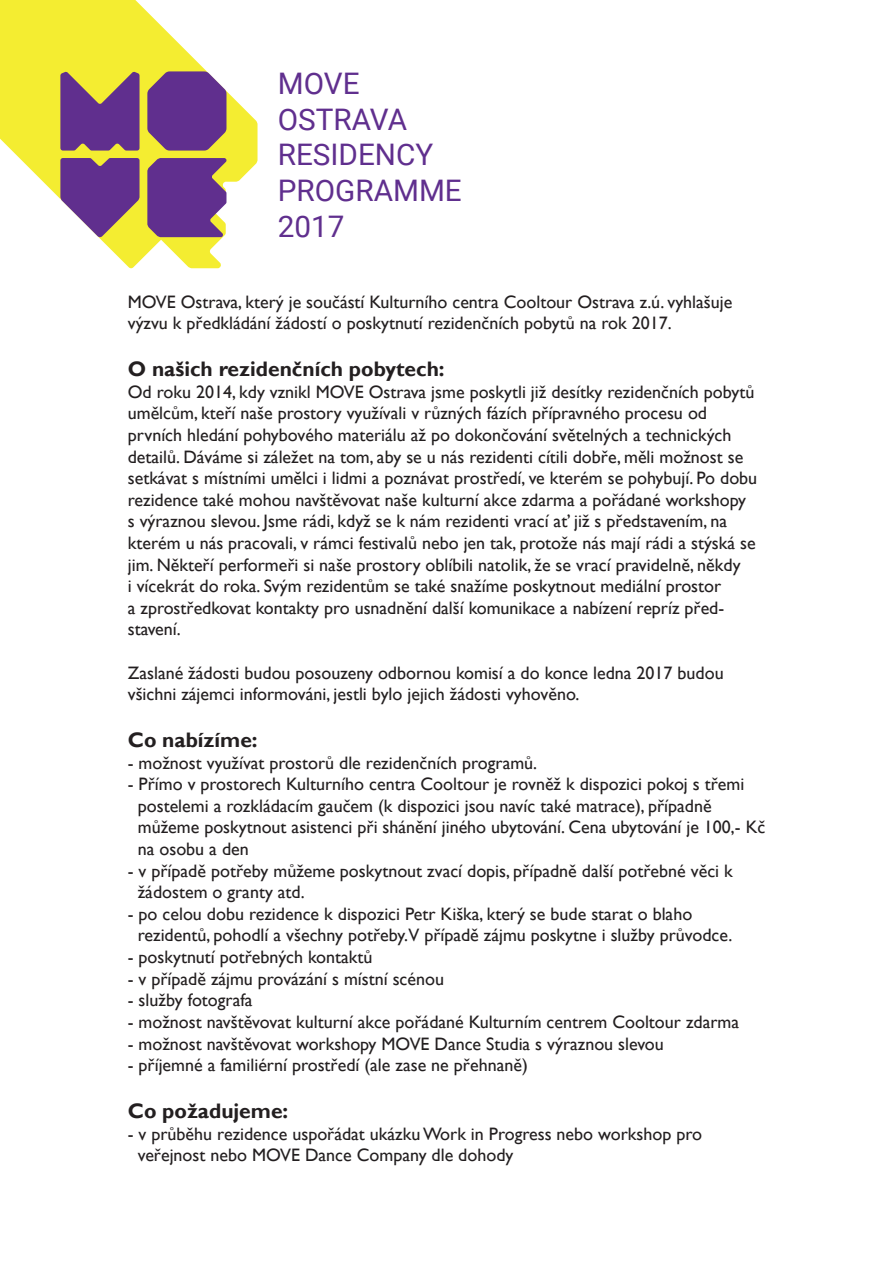
<style>
.page{position:relative;width:893px;height:1263px;background:#fff}
.page>*{position:absolute;margin:0;border:0;box-sizing:border-box;transform-origin:0 0}
.t1{font:29.7px/35.7px "Roboto";color:#602f8e}
.t2{font:700 21px "Gill Sans";color:#231f20}
.t3{font:18px/21.6px "Gill Sans";color:#231f20}
</style>
<div class="page">
<svg style="left:0;top:0;width:258px;height:268px;fill:#f4ed31"></svg>
<svg style="left:60px;top:72px;width:80px;height:79px;background:#7e567a"></svg>
<svg style="left:147px;top:71px;width:79px;height:80px;background:#744987"></svg>
<svg style="left:60px;top:158px;width:80px;height:79px;background:#86618e"></svg>
<svg style="left:147px;top:158px;width:79px;height:79px;background:#704388"></svg>
<h1 class="t1" style="left:278px;top:65px;width:186px">MOVE<br>OSTRAVA<br>RESIDENCY<br>PROGRAMME<br>2017</h1>
<p class="t3" style="left:128px;top:291px;width:606px">MOVE Ostrava, který je součástí Kulturního centra Cooltour Ostrava z.ú. vyhlašuje výzvu k předkládání žádostí o poskytnutí rezidenčních pobytů na rok 2017.</p>
<p class="t2" style="left:128px;top:356px;width:318px">O našich rezidenčních pobytech:</p>
<p class="t3" style="left:128px;top:381px;width:631px">Od roku 2014, kdy vznikl MOVE Ostrava jsme poskytli již desítky rezidenčních pobytů umělcům, kteří naše prostory využívali v různých fázích přípravného procesu od prvních hledání pohybového materiálu až po dokončování světelných a technických detailů. Dáváme si záležet na tom, aby se u nás rezidenti cítili dobře, měli možnost se setkávat s místními umělci i lidmi a poznávat prostředí, ve kterém se pohybují. Po dobu rezidence také mohou navštěvovat naše kulturní akce zdarma a pořádané workshopy s výraznou slevou. Jsme rádi, když se k nám rezidenti vrací ať již s představením, na kterém u nás pracovali, v rámci festivalů nebo jen tak, protože nás mají rádi a stýská se jim. Někteří performeři si naše prostory oblíbili natolik, že se vrací pravidelně, někdy<br>i vícekrát do roka. Svým rezidentům se také snažíme poskytnout mediální prostor<br>a zprostředkovat kontakty pro usnadnění další komunikace a nabízení repríz před&shy;stavení.</p>
<p class="t3" style="left:128px;top:662px;width:597px">Zaslané žádosti budou posouzeny odbornou komisí a do konce ledna 2017 budou všichni zájemci informováni, jestli bylo jejich žádosti vyhověno.</p>
<p class="t2" style="left:128px;top:727px;width:131px">Co nabízíme:</p>
<p class="t3" style="left:128px;top:752px;width:411px">- možnost využívat prostorů dle rezidenčních programů.</p>
<p class="t3" style="left:138px;top:774px;width:629px;text-indent:-10px">- Přímo v prostorech Kulturního centra Cooltour je rovněž k dispozici pokoj s třemi postelemi a rozkládacím gaučem (k dispozici jsou navíc také matrace), případně můžeme poskytnout asistenci při shánění jiného ubytování. Cena ubytování je 100,- Kč na osobu a den</p>
<p class="t3" style="left:138px;top:860px;width:596px;text-indent:-10px">- v případě potřeby můžeme poskytnout zvací dopis, případně další potřebné věci k žádostem o granty atd.</p>
<p class="t3" style="left:138px;top:903px;width:596px;text-indent:-10px">- po celou dobu rezidence k dispozici Petr Kiška, který se bude starat o blaho rezidentů, pohodlí a všechny potřeby.V případě zájmu poskytne i služby průvodce.</p>
<p class="t3" style="left:128px;top:946px;width:246px">- poskytnutí potřebných kontaktů</p>
<p class="t3" style="left:128px;top:968px;width:318px">- v případě zájmu provázání s místní scénou</p>
<p class="t3" style="left:128px;top:990px;width:126px">- služby fotografa</p>
<p class="t3" style="left:128px;top:1011px;width:613px">- možnost navštěvovat kulturní akce pořádané Kulturním centrem Cooltour zdarma</p>
<p class="t3" style="left:128px;top:1033px;width:538px">- možnost navštěvovat workshopy MOVE Dance Studia s výraznou slevou</p>
<p class="t3" style="left:128px;top:1054px;width:401px">- příjemné a familiérní prostředí (ale zase ne přehnaně)</p>
<p class="t2" style="left:128px;top:1098px;width:162px">Co požadujeme:</p>
<p class="t3" style="left:138px;top:1123px;width:566px;text-indent:-10px">- v průběhu rezidence uspořádat ukázku Work in Progress nebo workshop pro veřejnost nebo MOVE Dance Company dle dohody</p>
</div>
